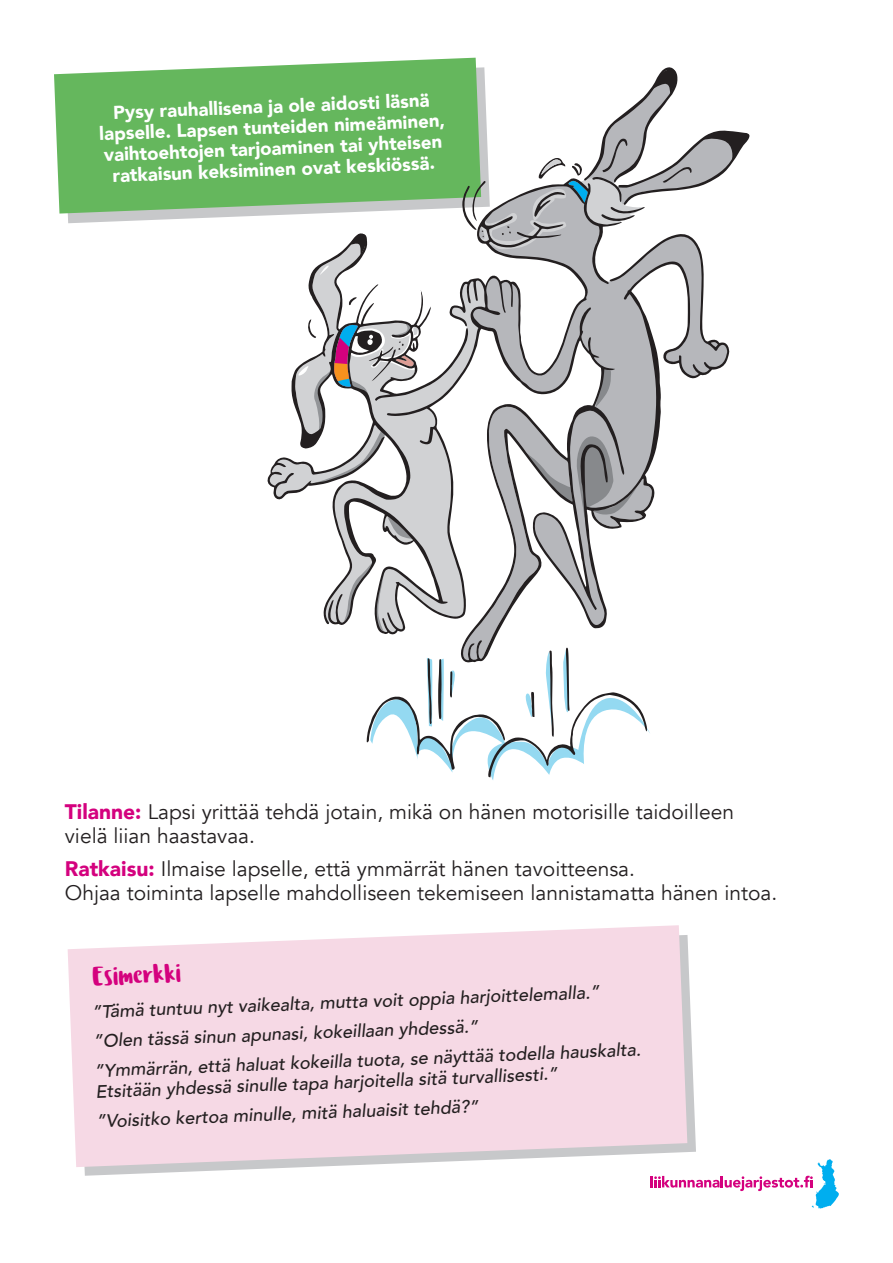
<style>
.page{position:relative;width:893px;height:1263px;background:#fff}
.page>*{position:absolute;margin:0;border:0;box-sizing:border-box;transform-origin:0 0}
.t1{font:27px "Ludicrous Stencil";color:#d4017e}
.t2{font:21px/24px "Avenir";color:#231f20}
.t3{font:900 18.6px/21px "Avenir";color:#fff;text-align:center}
.t4{font:italic 500 18px/29.5px "Avenir";color:#231f20}
.s1{font-weight:900;color:#d4017e}
</style>
<div class="page">
<svg style="left:651px;top:1159px;width:188px;height:50px"></svg>
<svg style="left:68px;top:214px;width:226px;height:9px"></svg>
<svg style="left:54px;top:58px;width:422px;height:156px;background:#77be70"></svg>
<svg style="left:84px;top:935px;width:612px;height:241px"></svg>
<svg style="left:68px;top:925px;width:619px;height:242px;background:#f5dbe6"></svg>
<svg style="left:267px;top:373px;width:27px;height:127px"></svg>
<svg style="left:294px;top:67px;width:456px;height:713px"></svg>
<p class="t3" style="left:98px;top:101px;width:347px;rotate:-2deg">Pysy rauhallisena ja ole aidosti läsnä lapselle. Lapsen tunteiden nimeäminen, vaihtoehtojen tarjoaminen tai yhteisen ratkaisun keksiminen ovat keskiössä.</p>
<p class="t2" style="left:65px;top:800px;width:671px"><span class="s1">Tilanne:</span> Lapsi yrittää tehdä jotain, mikä on hänen motorisille taidoilleen vielä liian haastavaa.</p>
<p class="t2" style="left:65px;top:857px;width:714px"><span class="s1">Ratkaisu:</span> Ilmaise lapselle, että ymmärrät hänen tavoitteensa.<br>Ohjaa toiminta lapselle mahdolliseen tekemiseen lannistamatta hänen intoa.</p>
<h1 class="t1" style="left:92px;top:957px;width:91px;rotate:-2deg">Esimerkki</h1>
<p class="t4" style="left:92px;top:996px;width:548px;rotate:-2deg">”Tämä tuntuu nyt vaikealta, mutta voit oppia harjoittelemalla.” ”Olen tässä sinun apunasi, kokeillaan yhdessä.”<br>”Ymmärrän, että haluat kokeilla tuota, se näyttää todella hauskalta.</p>
<p class="t4" style="left:95px;top:1076px;width:464px;rotate:-2deg">Etsitään yhdessä sinulle tapa harjoitella sitä turvallisesti.” ”Voisitko kertoa minulle, mitä haluaisit tehdä?”</p>
</div>
